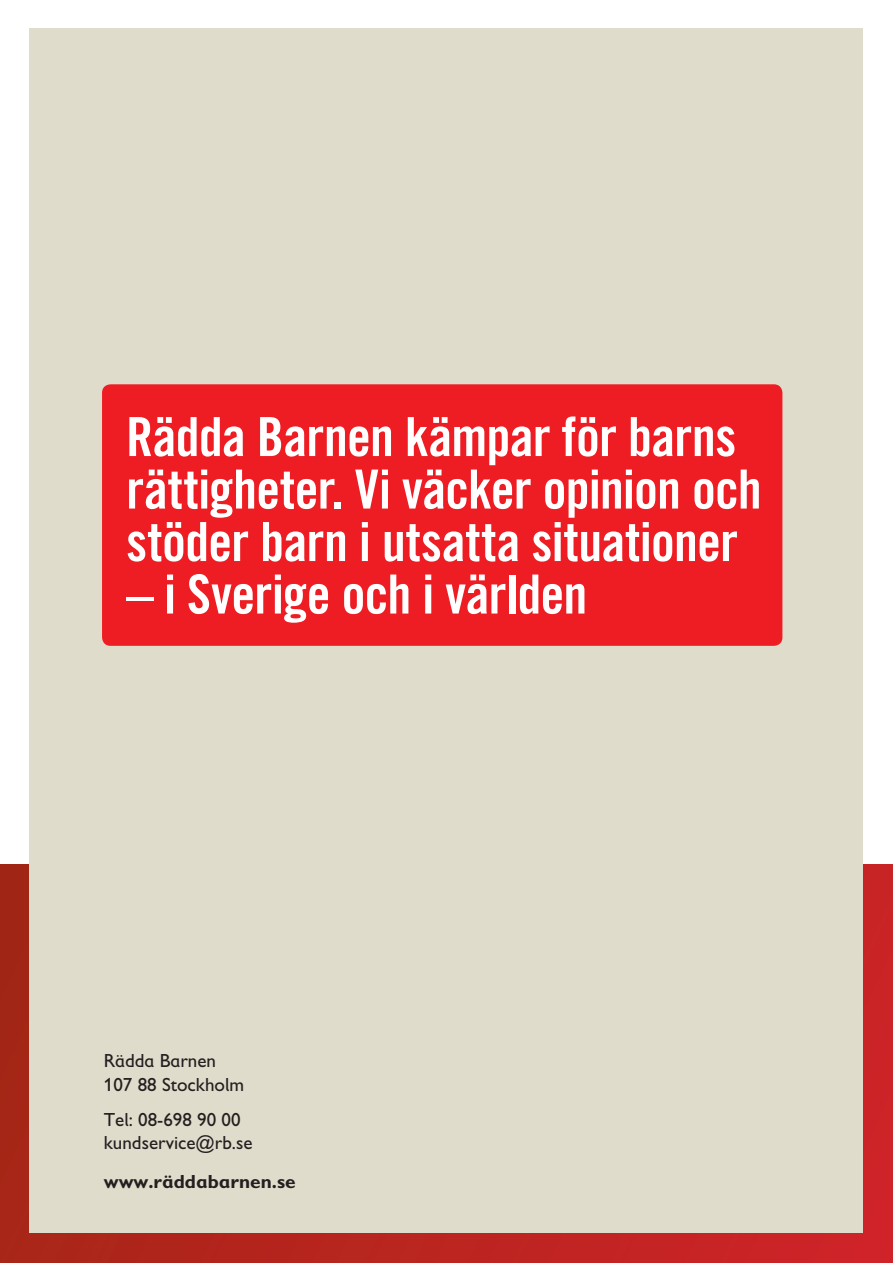
<style>
.page{position:relative;width:893px;height:1263px;background:#fff}
.page>*{position:absolute;margin:0;border:0;box-sizing:border-box;transform-origin:0 0}
.t1{font:54px/52.5px "Trade Gothicfor RB Bd Cn 20";letter-spacing:-.015em;color:#fff}
.t2{font:19.05px/23.2px "Gill Sans Infant Std";color:#231f20}
.t3{font:700 19.05px "Gill Sans Infant Std";color:#231f20}
</style>
<div class="page">
<div style="left:0;top:864px;width:893px;height:399px;background:linear-gradient(to right,#a72618,#d02329)"></div>
<div style="left:30px;top:29px;width:833px;height:1204px;background:#e0dccb"></div>
<div style="left:102px;top:384px;width:680px;height:262px;background:#ee1d23;border-radius:9px"></div>
<p class="t1" style="left:126px;top:410px;width:637px">Rädda Barnen kämpar för barns rättigheter. Vi väcker opinion och stöder barn i utsatta situationer</p>
<p class="t1" style="left:126px;top:568px;width:463px">– i Sverige och i världen</p>
<p class="t2" style="left:104px;top:1049px;width:142px">Rädda Barnen<br>107 88 Stockholm</p>
<p class="t2" style="left:104px;top:1108px;width:150px">Tel: 08-698 90 00 kundservice@rb.se</p>
<p class="t3" style="left:104px;top:1170px;width:193px">www.räddabarnen.se</p>
</div>
